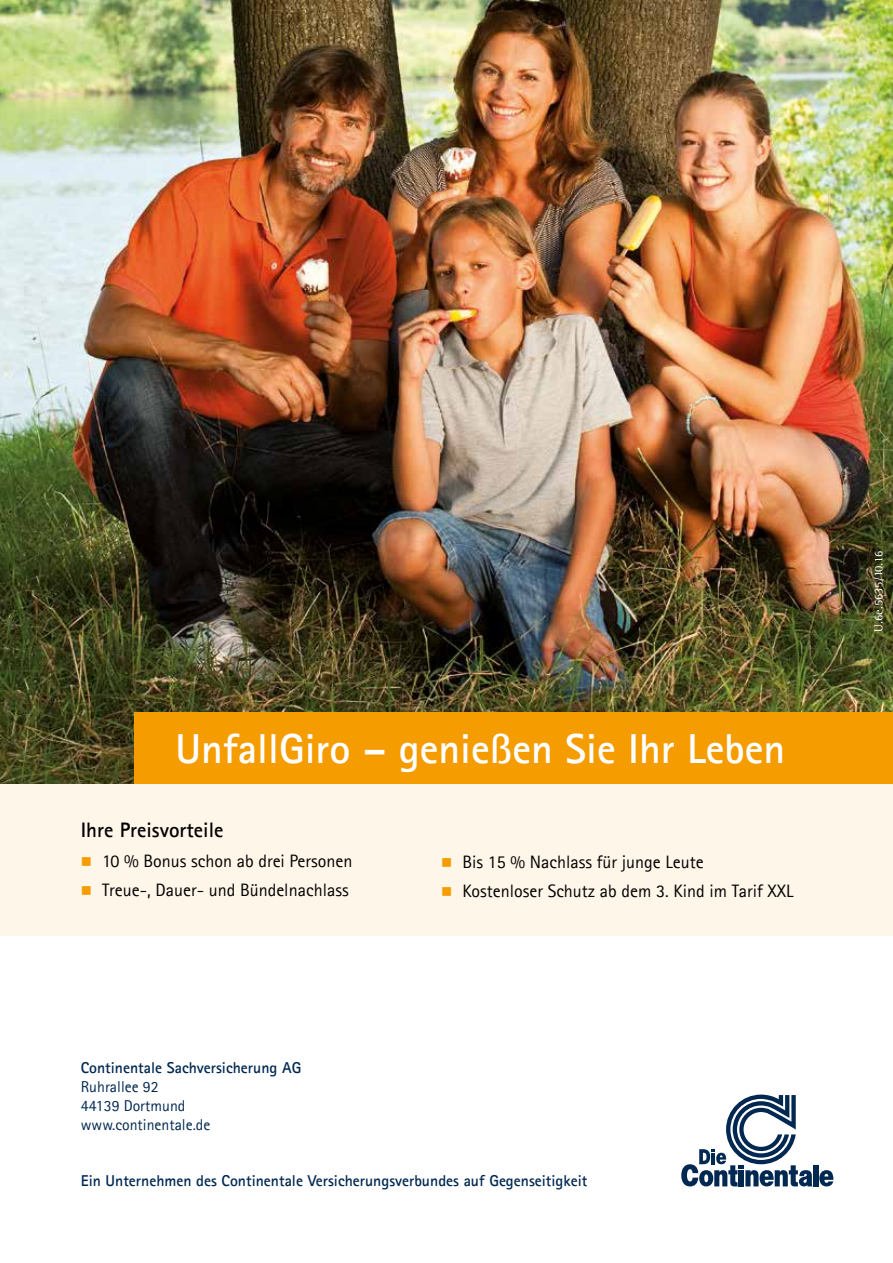
<style>
.page{position:relative;width:893px;height:1263px;background:#fff}
.page>*{position:absolute;margin:0;border:0;box-sizing:border-box;transform-origin:0 0}
.t1{font:700 42px "Agfa Rotis Sans Serif";color:#fff}
.t2{font:700 21px "Agfa Rotis Sans Serif";color:#000}
.t3{font:18px/29.1px "Agfa Rotis Sans Serif";color:#000}
.t4{font:700 15.75px "Agfa Rotis Sans Serif";color:#002851}
.t5{font:15.75px/18.9px "Agfa Rotis Sans Serif";color:#002851}
.t6{font:12px "Agfa Rotis Serif";color:#fff}
</style>
<div class="page">
<img style="left:0;top:0;width:893px;height:784px">
<div style="left:0;top:784px;width:893px;height:151px;background:#fff6ea"></div>
<div style="left:813px;top:1165px;width:5px;height:21px;background:#002851"></div>
<svg style="left:681px;top:1094px;width:131px;height:92px"></svg>
<svg style="left:819px;top:1170px;width:14px;height:16px"></svg>
<div style="left:134px;top:713px;width:759px;height:71px;background:#f59c00"></div>
<h1 class="t1" style="left:176px;top:722px;width:611px">UnfallGiro – genießen Sie Ihr Leben</h1>
<p class="t2" style="left:81px;top:817px;width:144px">Ihre Preisvorteile</p>
<p class="t3" style="left:102px;top:846px;width:252px">10 % Bonus schon ab drei Personen<br>Treue-, Dauer- und Bündelnachlass</p>
<p class="t4" style="left:81px;top:1058px;width:222px">Continentale Sachversicherung AG</p>
<p class="t5" style="left:81px;top:1077px;width:131px">Ruhrallee 92<br>44139 Dortmund www.continentale.de</p>
<p class="t3" style="left:462px;top:847px;width:333px">Bis 15 % Nachlass für junge Leute<br>Kostenloser Schutz ab dem 3. Kind im Tarif XXL</p>
<p class="t4" style="left:81px;top:1171px;width:508px">Ein Unternehmen des Continentale Versicherungsverbundes auf Gegenseitigkeit</p>
<p class="t6" style="left:871px;top:631px;width:83px;rotate:-90deg">U.6e.5635/10.16</p>
</div>
